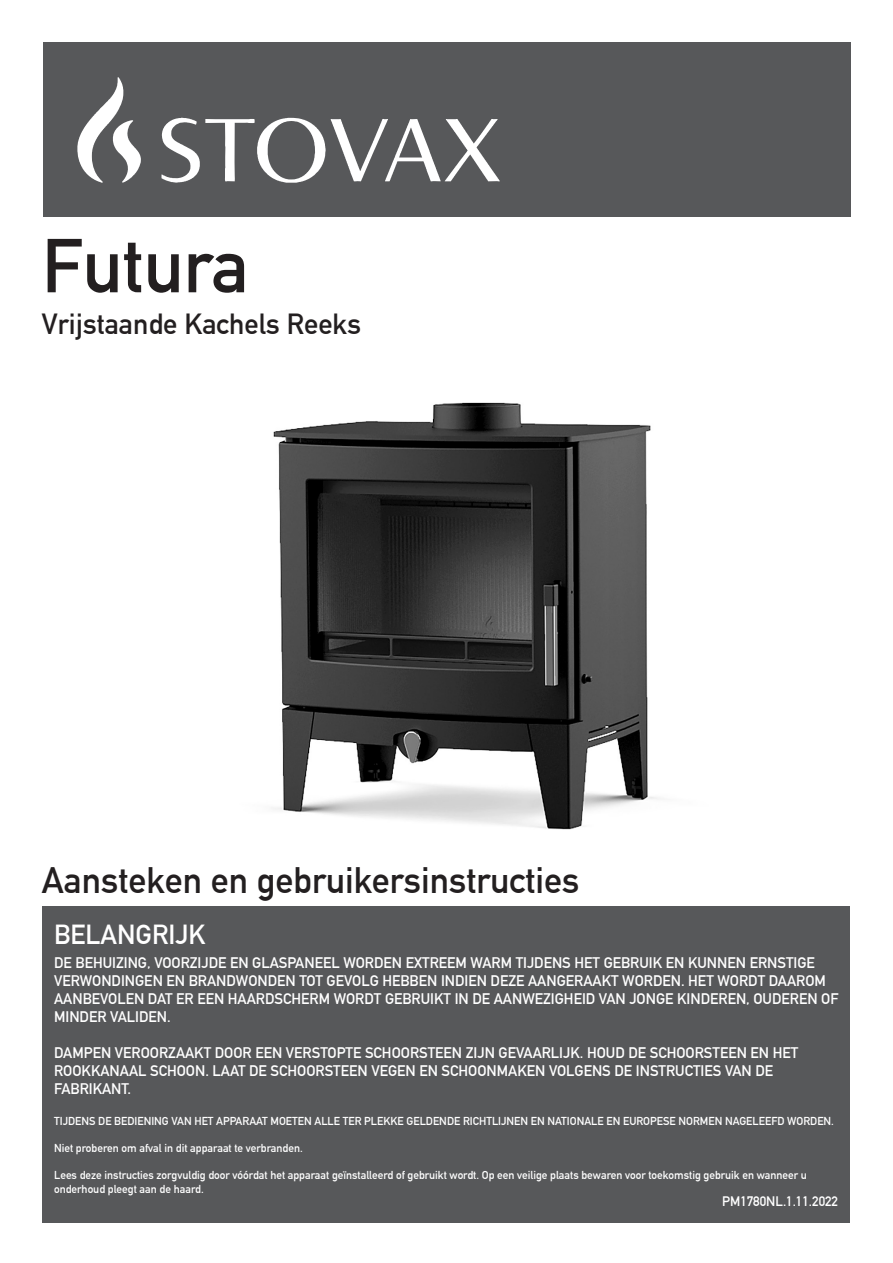
<style>
.page{position:relative;width:893px;height:1263px;background:#fff}
.page>*{position:absolute;margin:0;border:0;box-sizing:border-box;transform-origin:0 0}
.t1{font:700 75px "DIN Alternate";color:#231f20}
.t2{font:700 36px "DIN Alternate";color:#231f20}
.t3{font:700 28.5px "DIN Alternate";color:#231f20}
.t4{font:700 27px "DIN Alternate";color:#fff}
.t5{font:700 15px/18px "DIN Alternate";color:#fff}
.t6{font:700 13.5px "DIN Alternate";color:#fff}
.t7{font:700 11.25px/13.5px "DIN Alternate";color:#fff}
</style>
<div class="page">
<div style="left:43px;top:43px;width:808px;height:174px;background:#57585a"></div>
<img style="left:77px;top:77px;width:41px;height:103px">
<div style="left:42px;top:906px;width:807px;height:316px;background:#57585a"></div>
<img style="left:273px;top:402px;width:385px;height:428px">
<p class="t1" style="left:42px;top:209px;width:209px">Futura</p>
<p class="t3" style="left:42px;top:303px;width:321px">Vrijstaande Kachels Reeks</p>
<p class="t2" style="left:42px;top:853px;width:539px">Aansteken en gebruikersinstructies</p>
<p class="t4" style="left:54px;top:914px;width:153px">BELANGRIJK</p>
<p class="t5" style="left:54px;top:952px;width:786px">DE BEHUIZING, VOORZIJDE EN GLASPANEEL WORDEN EXTREEM WARM TIJDENS HET GEBRUIK EN KUNNEN ERNSTIGE VERWONDINGEN EN BRANDWONDEN TOT GEVOLG HEBBEN INDIEN DEZE AANGERAAKT WORDEN. HET WORDT DAAROM AANBEVOLEN DAT ER EEN HAARDSCHERM WORDT GEBRUIKT IN DE AANWEZIGHEID VAN JONGE KINDEREN, OUDEREN OF MINDER VALIDEN.</p>
<p class="t5" style="left:54px;top:1042px;width:746px">DAMPEN VEROORZAAKT DOOR EEN VERSTOPTE SCHOORSTEEN ZIJN GEVAARLIJK. HOUD DE SCHOORSTEEN EN HET<br>ROOKKANAAL SCHOON. LAAT DE SCHOORSTEEN VEGEN EN SCHOONMAKEN VOLGENS DE INSTRUCTIES VAN DE<br>FABRIKANT.</p>
<p class="t7" style="left:54px;top:1114px;width:781px">TIJDENS DE BEDIENING VAN HET APPARAAT MOETEN ALLE TER PLEKKE GELDENDE RICHTLIJNEN EN NATIONALE EN EUROPESE NORMEN NAGELEEFD WORDEN.</p>
<p class="t7" style="left:54px;top:1141px;width:250px">Niet proberen om afval in dit apparaat te verbranden.</p>
<p class="t7" style="left:54px;top:1168px;width:754px">Lees deze instructies zorgvuldig door vóórdat het apparaat geïnstalleerd of gebruikt wordt. Op een veilige plaats bewaren voor toekomstig gebruik en wanneer u onderhoud pleegt aan de haard.</p>
<p class="t6" style="left:722px;top:1191px;width:117px">PM1780NL.1.11.2022</p>
</div>
